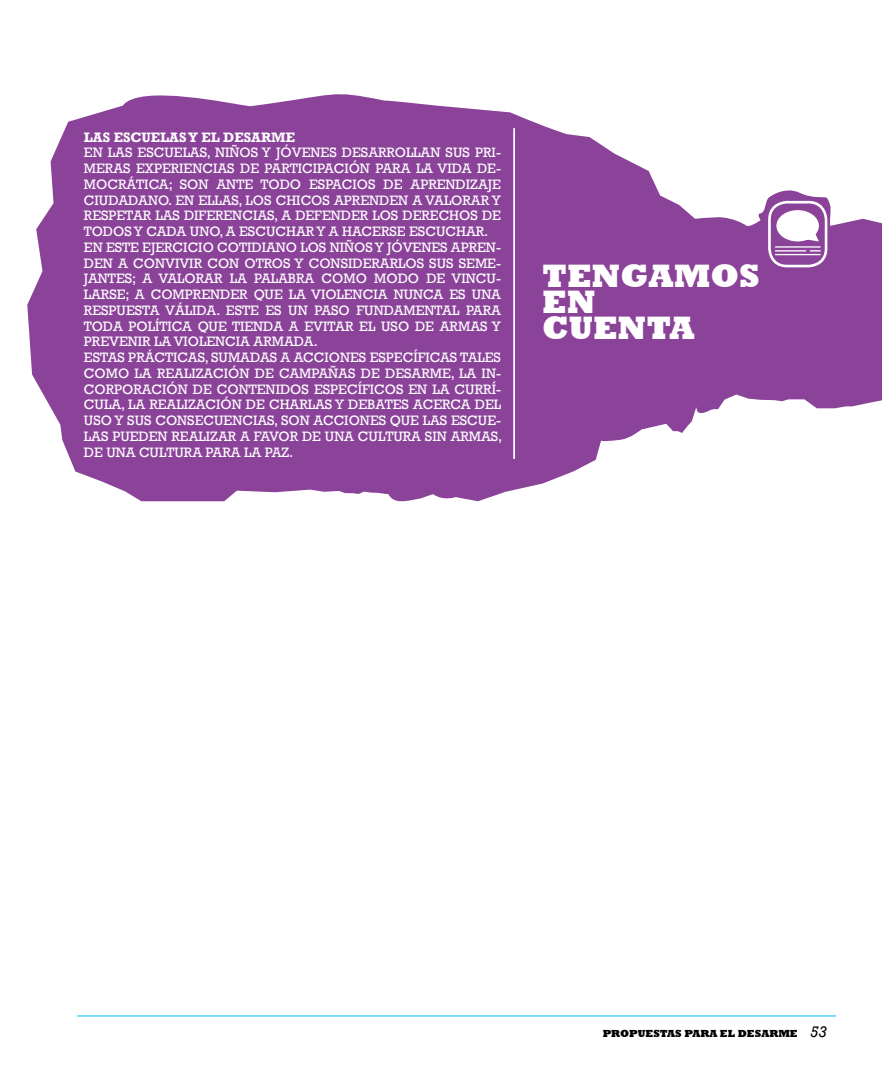
<style>
.page{position:relative;width:882px;height:1071px;background:#fff}
.page>*{position:absolute;margin:0;border:0;box-sizing:border-box;transform-origin:0 0}
.t1{font:800 33.25px/26.2px "Rockwell";color:#fff;text-align:justify}
.t2{font:14px/15.8px "Rockwell";color:#fff}
.t3{font:700 14px "Rockwell";color:#fff}
.t4{font:800 10.5px "Rockwell";color:#000}
.s1{font-weight:400;font-style:italic;font-size:15.75px}
</style>
<div class="page">
<hr style="left:77px;top:1016px;width:759px;height:1px;background:#00b9f1">
<svg style="left:27px;top:94px;width:855px;height:408px;fill:#8b439a"></svg>
<hr style="left:513px;top:128px;width:2px;height:331px;background:#fff">
<svg style="left:755px;top:186px;width:84px;height:97px"></svg>
<p class="t3" style="left:84px;top:128px;width:213px">LAS ESCUELAS Y EL DESARME</p>
<p class="t2" style="left:84px;top:145px;width:419px">EN LAS ESCUELAS, NIÑOS Y JÓVENES DESARROLLAN SUS PRI-MERAS EXPERIENCIAS DE PARTICIPACI ÓN PARA LA VIDA DE-MOCRÁTICA; SON ANTE TODO ESPACI OS DE APRENDIZAJE CIUDADANO. EN ELLAS, LOS CHIC OS APRENDEN A VALORAR Y RESPETAR LAS DIFERENCIAS, A DEFENDER LOS DERECHOS DE TODOS Y CADA UNO, A ESCUCHAR Y A HACERSE ESCUCHAR.<br>EN ESTE EJERCICI</p>
<p class="t2" style="left:84px;top:239px;width:420px;text-indent:119px">O COTIDIANO LOS NIÑOS Y JÓVENES APREN-DEN A CONVIVIR CON OTROS Y CONSIDERARLOS SUS SEME-JANTES; A VALORAR LA PALABRA COMO MODO DE VINCU-LARSE; A COMPRENDER QUE LA VIOLENCIA NUNCA ES UNA RESPUESTA VÁLIDA. ESTE ES UN PASO FUNDAMENTAL PARA TODA POLÍTICA QUE TIENDA A EVITAR EL USO DE ARMAS Y PREVENIR LA VIOLENCIA ARMADA.<br>ESTAS PRÁCTICAS, SUMADAS A ACCI ONES ESPECÍFICAS TALES COMO LA REALIZACI ÓN DE CAMPAÑAS DE DESARME, LA IN-CORPORACIÓN DE CONTENIDOS ESPECÍFIC OS EN LA CURRÍ-CULA, LA REALIZACI ÓN DE CHARLAS Y DEBATES ACERCA DEL USO Y SUS CONSECUENCIAS, SON ACCI ONES QUE LAS ESCUE-LAS PUEDEN REALIZAR A FAVOR DE UNA CULTURA SIN ARMAS, DE UNA CULTURA PARA LA PAZ.</p>
<h1 class="t1" style="left:542px;top:263px;width:28px">TENGAMOS EN CUENTA</h1>
<p class="t4" style="left:603px;top:1028px;width:226px">PROPUESTAS PARA EL DESARME <span class="s1">53</span></p>
</div>
